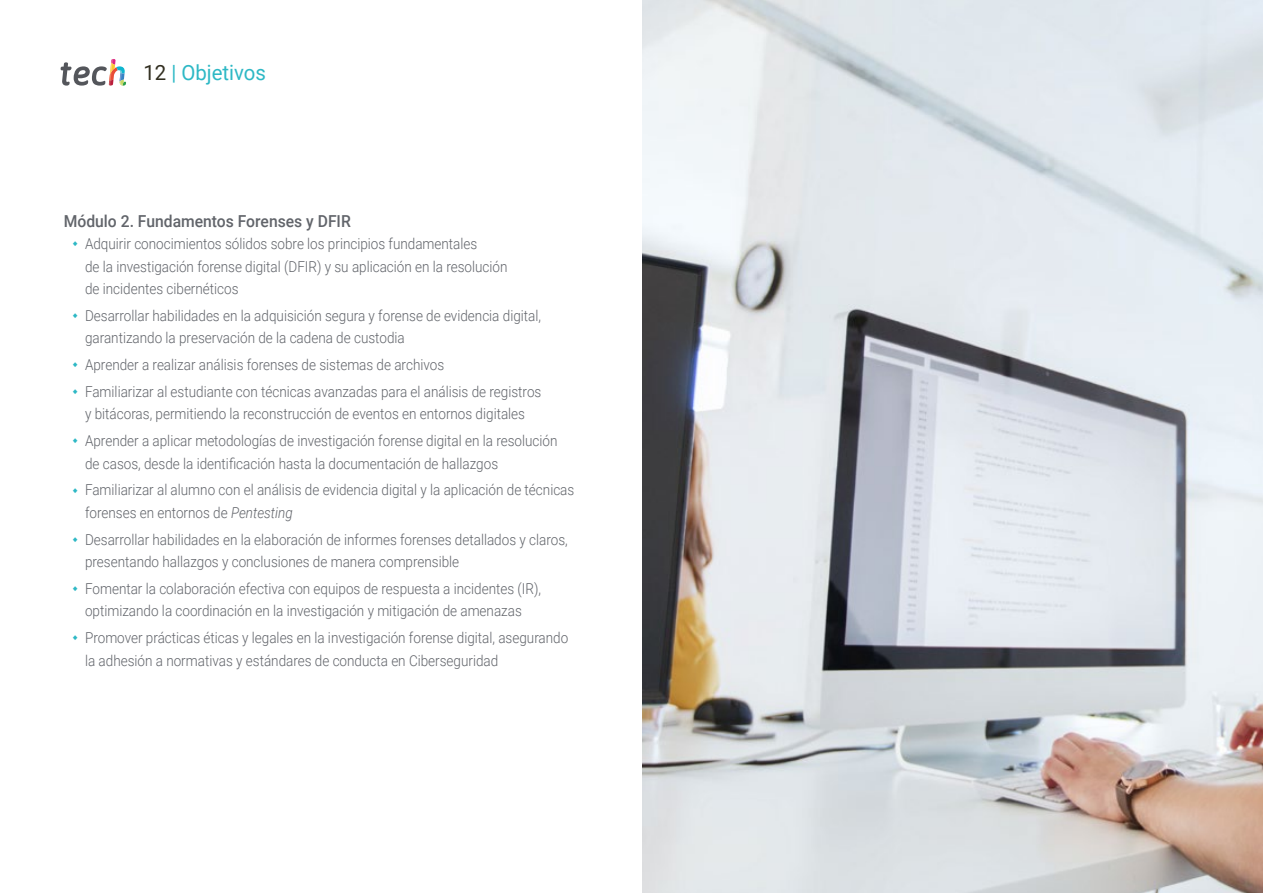
<style>
.page{position:relative;width:1263px;height:893px;background:#fff}
.page>*{position:absolute;margin:0;border:0;box-sizing:border-box;transform-origin:0 0}
.t1{font:21px "Roboto";color:#2db8c5}
.t2{font:500 16.5px "Roboto";color:#61646a;scale:.95 1}
.t3{font:300 15px/26.7px "Roboto";color:#61646a;scale:.9 1}
.s1{color:#312e20}
.s2{font-style:italic}
</style>
<div class="page">
<img style="left:642px;top:0;width:621px;height:893px">
<svg style="left:61px;top:59px;width:65px;height:27px"></svg>
<h1 class="t1" style="left:144px;top:57px;width:124px"><span class="s1">12</span> | Objetivos</h1>
<p class="t2" style="left:64px;top:209px;width:304px">Módulo 2. Fundamentos Forenses y DFIR</p>
<p class="t3" style="left:85px;top:232px;width:471px;line-height:22.5px">Adquirir conocimientos sólidos sobre los principios fundamentales<br>de la investigación forense digital (DFIR) y su aplicación en la resolución de incidentes cibernéticos</p>
<p class="t3" style="left:85px;top:304px;width:508px;line-height:22.5px">Desarrollar habilidades en la adquisición segura y forense de evidencia digital, garantizando la preservación de la cadena de custodia</p>
<p class="t3" style="left:85px;top:351px;width:509px">Aprender a realizar análisis forenses de sistemas de archivos<br>Familiarizar al estudiante con técnicas avanzadas para el análisis de registros</p>
<p class="t3" style="left:85px;top:400px;width:526px">y bitácoras, permitiendo la reconstrucción de eventos en entornos digitales<br>Aprender a aplicar metodologías de investigación forense digital en la resolución</p>
<p class="t3" style="left:85px;top:449px;width:545px">de casos, desde la identificación hasta la documentación de hallazgos<br>Familiarizar al alumno con el análisis de evidencia digital y la aplicación de técnicas</p>
<p class="t3" style="left:85px;top:499px;width:538px">forenses en entornos de <span class="s2">Pentesting<br></span>Desarrollar habilidades en la elaboración de informes forenses detallados y claros,</p>
<p class="t3" style="left:85px;top:548px;width:508px">presentando hallazgos y conclusiones de manera comprensible<br>Fomentar la colaboración efectiva con equipos de respuesta a incidentes (IR),</p>
<p class="t3" style="left:85px;top:597px;width:538px">optimizando la coordinación en la investigación y mitigación de amenazas<br>Promover prácticas éticas y legales en la investigación forense digital, asegurando</p>
<p class="t3" style="left:85px;top:646px;width:461px">la adhesión a normativas y estándares de conducta en Ciberseguridad</p>
</div>
